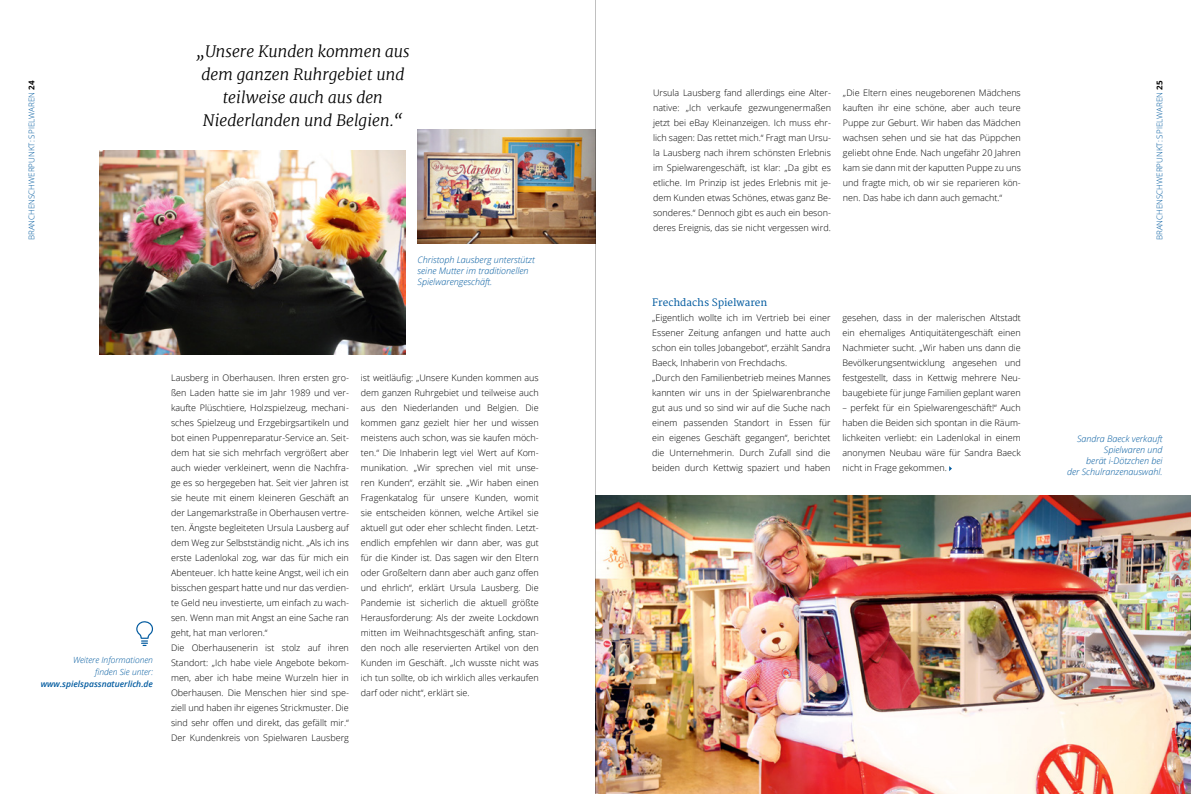
<style>
.page{position:relative;width:1191px;height:794px;background:#fff}
.page>*{position:absolute;margin:0;border:0;box-sizing:border-box;transform-origin:0 0}
.t1{font:italic 300 15.8px/23px "Merriweather";color:#000;text-align:center}
.t2{font:10px "Merriweather";color:#005a9f}
.t3{font:300 9px/15px "Open Sans";color:#000;text-align:justify}
.t4{font:italic 300 9px/11px "Open Sans";color:#005a9f}
.t5{font:italic 300 8.5px/12px "Open Sans";color:#005a9f;text-align:right}
.t6{font:italic 600 8.5px "Open Sans";color:#005a9f}
.t7{font:300 8px "Open Sans";color:#005a9f}
.s1{font-weight:700;color:#000}
</style>
<div class="page">
<img style="left:596px;top:495px;width:595px;height:299px">
<svg style="left:949px;top:466px;width:3px;height:5px"></svg>
<img style="left:99px;top:150px;width:306px;height:204px">
<img style="left:418px;top:129px;width:177px;height:114px">
<svg style="left:137px;top:621px;width:16px;height:25px"></svg>
<hr style="left:595px;top:0;width:1px;height:794px;background:#000">
<h1 class="t1" style="left:196px;top:40px;width:215px">„Unsere Kunden kommen aus dem ganzen Ruhrgebiet und teilweise auch aus den<br>Niederlanden und Belgien.“</h1>
<p class="t7" style="left:26px;top:240px;width:161px;rotate:-90deg">BRANCHENSCHWERPUNKT: SPIELWAREN <span class="s1">24</span></p>
<p class="t7" style="left:1154px;top:240px;width:161px;rotate:-90deg">BRANCHENSCHWERPUNKT: SPIELWAREN <span class="s1">25</span></p>
<p class="t3" style="left:653px;top:85px;width:179px">Ursula Lausberg fand allerdings eine Alter&shy;native: „Ich verkaufe gezwungenermaßen jetzt bei eBay Kleinanzeigen. Ich muss ehr&shy;lich sagen: Das rettet mich.“ Fragt man Ursu&shy;la Lausberg nach ihrem schönsten Erlebnis im Spielwarengeschäft, ist klar: „Da gibt es etliche. Im Prinzip ist jedes Erlebnis mit je&shy;dem Kunden etwas Schönes, etwas ganz Be&shy;sonderes.“ Dennoch gibt es auch ein beson&shy;deres Ereignis, das sie nicht vergessen wird.</p>
<p class="t3" style="left:843px;top:85px;width:179px">„Die Eltern eines neugeborenen Mädchens kauften ihr eine schöne, aber auch teure Puppe zur Geburt. Wir haben das Mädchen wachsen sehen und sie hat das Püppchen geliebt ohne Ende. Nach ungefähr 20 Jahren kam sie dann mit der kaputten Puppe zu uns und fragte mich, ob wir sie reparieren kön&shy;nen. Das habe ich dann auch gemacht.“</p>
<p class="t4" style="left:417px;top:254px;width:119px">Christoph Lausberg unterstützt seine Mutter im traditionellen<br>Spielwarengeschäft.</p>
<p class="t5" style="left:73px;top:654px;width:82px">Weitere Informationen finden Sie unter:</p>
<p class="t6" style="left:41px;top:678px;width:114px">www.spielspassnatuerlich.de</p>
<p class="t3" style="left:171px;top:370px;width:179px;text-align:left">Lausberg in Oberhausen. Ihren ersten gro&shy;ßen Laden hatte sie im Jahr 1989 und ver&shy;kaufte Plüschtiere, Holzspielzeug, mechani&shy;sches Spielzeug und Erzgebirgsartikeln und bot einen Puppenreparatur-Service an. Seit&shy;dem hat sie sich mehrfach vergrößert aber auch wieder verkleinert, wenn die Nachfra&shy;ge es so hergegeben hat. Seit vier Jahren ist sie heute mit einem kleineren Geschäft an der Langemarkstraße in Oberhausen vertre&shy;ten. Ängste begleiteten Ursula Lausberg auf dem Weg zur Selbstständig nicht. „Als ich ins erste Ladenlokal zog, war das für mich ein Abenteuer. Ich hatte keine Angst, weil ich ein bisschen gespart hatte und nur das verdien&shy;te Geld neu investierte, um einfach zu wach&shy;sen. Wenn man mit Angst an eine Sache ran geht, hat man verloren.“<br>Die Oberhausenerin ist stolz auf ihren Standort: „Ich habe viele Angebote bekom&shy;men, aber ich habe meine Wurzeln hier in Oberhausen. Die Menschen hier sind spe&shy;ziell und haben ihr eigenes Strickmuster. Die sind sehr offen und direkt, das gefällt mir.“ Der Kundenkreis von Spielwaren Lausberg</p>
<p class="t3" style="left:361px;top:370px;width:179px">ist weitläufig: „Unsere Kunden kommen aus dem ganzen Ruhrgebiet und teilweise auch aus den Niederlanden und Belgien. Die kommen ganz gezielt hier her und wissen meistens auch schon, was sie kaufen möch&shy;ten.“ Die Inhaberin legt viel Wert auf Kom&shy;munikation. „Wir sprechen viel mit unse&shy;ren Kunden“, erzählt sie. „Wir haben einen Fragenkatalog für unsere Kunden, womit sie entscheiden können, welche Artikel sie aktuell gut oder eher schlecht finden. Letzt&shy;endlich empfehlen wir dann aber, was gut für die Kinder ist. Das sagen wir den Eltern oder Großeltern dann aber auch ganz offen und ehrlich“, erklärt Ursula Lausberg. Die Pandemie ist sicherlich die aktuell größte Herausforderung: Als der zweite Lockdown mitten im Weihnachtsgeschäft anfing, stan&shy;den noch alle reservierten Artikel von den Kunden im Geschäft. „Ich wusste nicht was ich tun sollte, ob ich wirklich alles verkaufen darf oder nicht“, erklärt sie.</p>
<p class="t2" style="left:652px;top:297px;width:117px">Frechdachs Spielwaren</p>
<p class="t3" style="left:652px;top:310px;width:180px;text-align:left">„Eigentlich wollte ich im Vertrieb bei einer Essener Zeitung anfangen und hatte auch schon ein tolles Jobangebot“, erzählt Sandra Baeck, Inhaberin von Frechdachs.<br>„Durch den Familienbetrieb meines Mannes kannten wir uns in der Spielwarenbranche gut aus und so sind wir auf die Suche nach einem passenden Standort in Essen für ein eigenes Geschäft gegangen“, berichtet die Unternehmerin. Durch Zufall sind die beiden durch Kettwig spaziert und haben</p>
<p class="t3" style="left:842px;top:310px;width:180px">gesehen, dass in der malerischen Altstadt ein ehemaliges Antiquitätengeschäft einen Nachmieter sucht. „Wir haben uns dann die Bevölkerungsentwicklung angesehen und festgestellt, dass in Kettwig mehrere Neu&shy;baugebiete für junge Familien geplant waren</p>
<p class="t3" style="left:842px;top:400px;width:180px">– perfekt für ein Spielwarengeschäft!“ Auch haben die Beiden sich spontan in die Räum&shy;lichkeiten verliebt: ein Ladenlokal in einem anonymen Neubau wäre für Sandra Baeck nicht in Frage gekommen.</p>
<p class="t4" style="left:1067px;top:433px;width:97px;text-align:right">Sandra Baeck verkauft<br>Spielwaren und<br>berät i-Dötzchen bei<br>der Schulranzenauswahl.</p>
</div>
